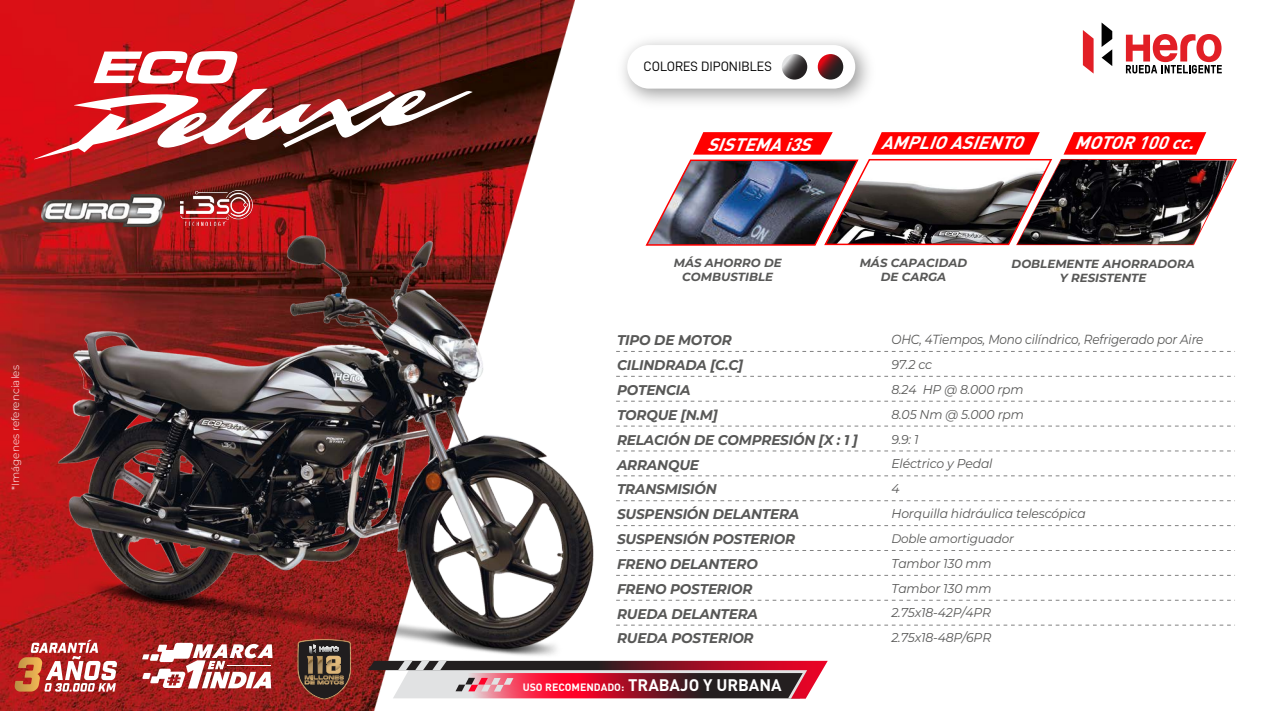
<style>
.page{position:relative;width:1263px;height:711px;background:#fff}
.page>*{position:absolute;margin:0;border:0;box-sizing:border-box;transform-origin:0 0}
.t1{font:italic 700 17.85px "DIN Pro";color:#fff}
.t2{font:italic 700 14.1px/24.8px "Montserrat";letter-spacing:-.015em;color:#585857}
.t3{font:13.65px "D DIN PRO Regular";color:#000}
.t4{font:italic 13.2px "Montserrat";letter-spacing:-.015em;color:#585857;scale:.91 1}
.t5{font:italic 12.75px/24.8px "Montserrat";letter-spacing:-.015em;color:#585857}
.t6{font:italic 12.45px "Montserrat";letter-spacing:-.015em;color:#585857}
.t7{font:italic 700 11.85px/14.1px "Montserrat";color:#585857;text-align:center}
.t8{font:700 10.5px "DIN Pro";color:#fff}
.t9{font:300 10.5px "Montserrat";color:#fff}
.s1{font-size:16.5px}
</style>
<div class="page">
<img style="left:0;top:0;width:575px;height:710px">
<svg style="left:368px;top:660px;width:460px;height:38px;background:#a0535f"></svg>
<svg style="left:616px;top:351px;width:619px;height:1px"></svg>
<svg style="left:616px;top:376px;width:619px;height:1px"></svg>
<svg style="left:616px;top:400px;width:619px;height:1px"></svg>
<svg style="left:616px;top:425px;width:619px;height:1px"></svg>
<svg style="left:616px;top:450px;width:619px;height:1px"></svg>
<svg style="left:616px;top:475px;width:619px;height:1px"></svg>
<svg style="left:616px;top:500px;width:619px;height:1px"></svg>
<svg style="left:616px;top:525px;width:619px;height:1px"></svg>
<svg style="left:616px;top:574px;width:615px;height:1px"></svg>
<svg style="left:616px;top:599px;width:619px;height:1px"></svg>
<svg style="left:616px;top:624px;width:619px;height:1px"></svg>
<svg style="left:34px;top:51px;width:439px;height:108px"></svg>
<svg style="left:1083px;top:30px;width:10px;height:43px"></svg>
<svg style="left:1101px;top:22px;width:11px;height:44px"></svg>
<svg style="left:1126px;top:34px;width:96px;height:39px"></svg>
<img style="left:623px;top:40px;width:246px;height:63px">
<div style="left:627px;top:45px;width:228px;height:43px;background:#fff;border-radius:22px"></div>
<svg style="left:782px;top:54px;width:25px;height:26px"></svg>
<svg style="left:818px;top:54px;width:25px;height:26px"></svg>
<img style="left:645px;top:132px;width:592px;height:114px">
<img style="left:59px;top:236px;width:534px;height:427px">
<svg style="left:142px;top:642px;width:130px;height:46px"></svg>
<svg style="left:15px;top:639px;width:102px;height:52px"></svg>
<svg style="left:297px;top:638px;width:54px;height:62px;background:#614336"></svg>
<img style="left:42px;top:194px;width:122px;height:33px">
<img style="left:180px;top:190px;width:72px;height:35px">
<p class="t9" style="left:8px;top:490px;width:126px;rotate:-90deg">*Imágenes referenciales</p>
<p class="t3" style="left:643px;top:59px;width:130px">COLORES DIPONIBLES</p>
<p class="t1" style="left:707px;top:129px;width:115px">SISTEMAi3S</p>
<p class="t1" style="left:881px;top:128px;width:153px">AMPLIOASIENTO</p>
<p class="t1" style="left:1074px;top:128px;width:130px">MOTOR100cc.</p>
<p class="t7" style="left:674px;top:255px;width:109px">MÁS AHORRO DE<br>COMBUSTIBLE</p>
<p class="t7" style="left:860px;top:254px;width:109px">MÁS CAPACIDAD<br>DE CARGA</p>
<p class="t7" style="left:1011px;top:256px;width:185px">DOBLEMENTE AHORRADORA<br>Y RESISTENTE</p>
<p class="t2" style="left:617px;top:327px;width:242px">TIPO DE MOTOR<br>CILINDRADA [C.C]<br>POTENCIA<br>TORQUE [N.M]<br>RELACIÓN DE COMPRESIÓN [X : 1 ]<br>ARRANQUE<br>TRANSMISIÓN<br>SUSPENSIÓN DELANTERA<br>SUSPENSIÓN POSTERIOR<br>FRENO DELANTERO<br>FRENO POSTERIOR<br>RUEDA DELANTERA<br>RUEDA POSTERIOR</p>
<p class="t4" style="left:891px;top:330px;width:344px">OHC, 4Tiempos, Mono cilíndrico, Refrigerado por Aire</p>
<p class="t5" style="left:891px;top:351px;width:196px">97.2 cc<br>8.24 HP @ 8.000 rpm<br>8.05 Nm @ 5.000 rpm<br>9.9: 1<br>Eléctrico y Pedal<br>4<br>Horquilla hidráulica telescópica</p>
<p class="t6" style="left:891px;top:529px;width:124px">Doble amortiguador</p>
<p class="t5" style="left:891px;top:550px;width:102px;text-align:justify">Tambor 130 mm Tambor 130 mm 2.75x18-42P/4PR 2.75x18-48P/6PR</p>
<p class="t8" style="left:523px;top:677px;width:260px">USO RECOMENDADO: <span class="s1">TRABAJO Y URBANA</span></p>
</div>
